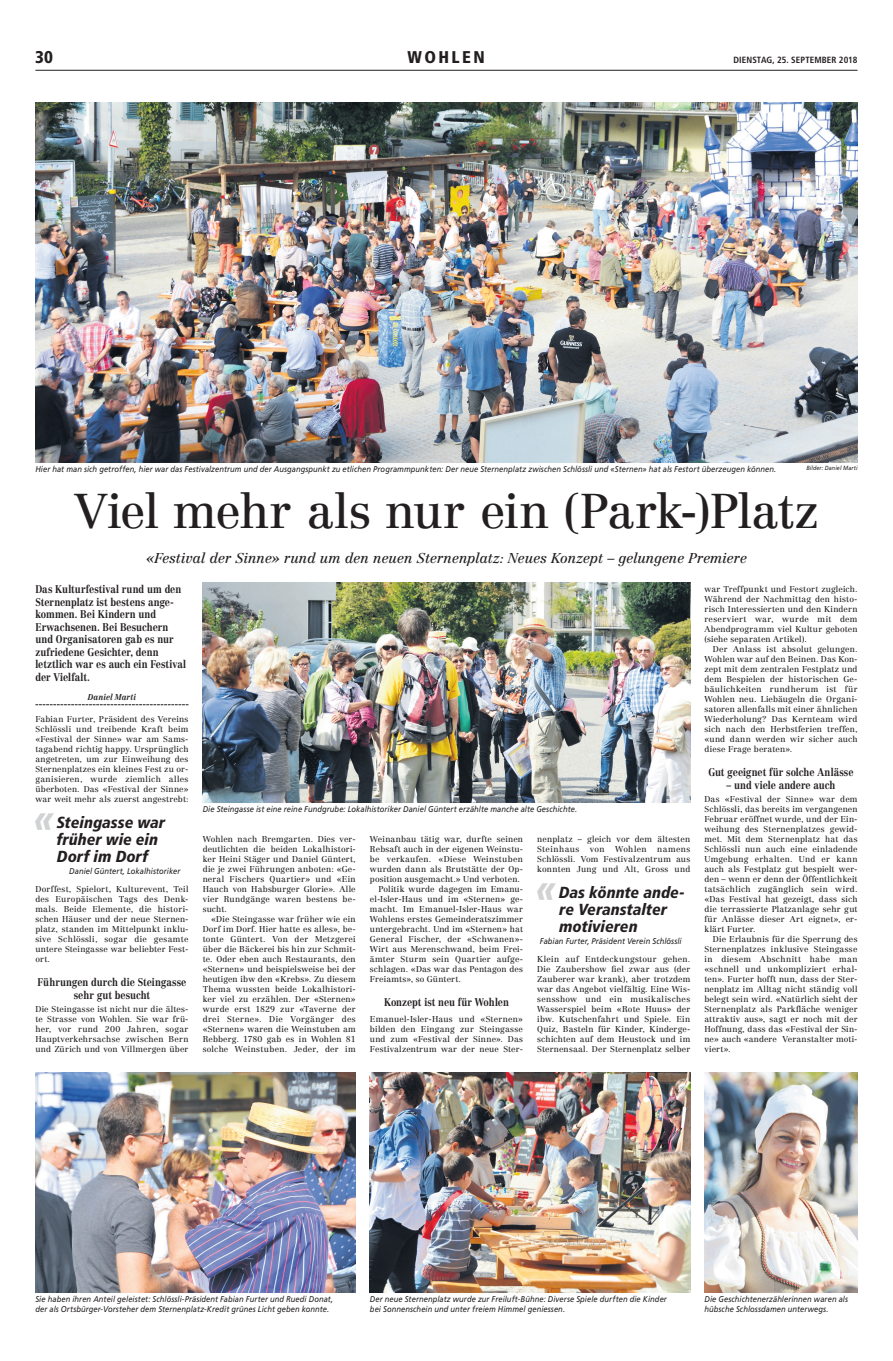
<style>
.page{position:relative;width:893px;height:1361px;background:#fff}
.page>*{position:absolute;margin:0;border:0;box-sizing:border-box;transform-origin:0 0}
.t1{font:48px "Centennial LT Std";letter-spacing:-.025em;color:#231f20}
.t2{font:italic 900 condensed 40px "Frutiger LT Com";color:#d1d2d4}
.t3{font:900 condensed 17px "Frutiger LT Com";letter-spacing:.135em;color:#231f20}
.t4{font:italic 900 condensed 16px/17px "Frutiger LT Com";letter-spacing:.005em;color:#231f20}
.t5{font:italic 14px "Centennial LT Std";letter-spacing:-.01em;color:#231f20}
.t6{font:700 11px/12.5px "Centennial LT Std";letter-spacing:-.005em;color:#231f20;scale:.85 1}
.t7{font:700 condensed 9px "Frutiger LT Com";letter-spacing:.01em;color:#231f20}
.t8{font:8.4px/10px "Centennial LT Std";letter-spacing:.015em;color:#231f20;text-align:justify}
.t9{font:italic 8.4px/10px "Frutiger LT Com";letter-spacing:.01em;color:#231f20;scale:.9 1}
.t10{font:italic 700 8.4px "Centennial LT Std";letter-spacing:.01em;color:#231f20;scale:.9 1}
.t11{font:italic 6px "Frutiger LT Com";letter-spacing:.02em;color:#231f20;scale:.9 1}
</style>
<div class="page">
<hr style="left:35px;top:70px;width:822px;height:1px;background:#231f20">
<svg style="left:35px;top:704px;width:154px;height:1px"></svg>
<img style="left:35px;top:102px;width:822px;height:360px">
<img style="left:203px;top:582px;width:487px;height:220px">
<img style="left:35px;top:1072px;width:321px;height:220px">
<img style="left:370px;top:1072px;width:320px;height:220px">
<img style="left:704px;top:1072px;width:153px;height:220px">
<h3 class="t3" style="left:35px;top:47px;width:19px">30</h3>
<h3 class="t3" style="left:408px;top:47px;width:79px">WOHLEN</h3>
<p class="t7" style="left:733px;top:54px;width:125px">DIENSTAG, 25. SEPTEMBER 2018</p>
<p class="t9" style="left:35px;top:464px;width:825px">Hier hat man sich getroffen, hier war das Festivalzentrum und der Ausgangspunkt zu etlichen Programmpunkten: Der neue Sternenplatz zwischen Schlössli und «Sternen» hat als Festort überzeugen können.</p>
<p class="t11" style="left:806px;top:464px;width:58px">Bilder: Daniel Marti</p>
<h1 class="t1" style="left:74px;top:482px;width:746px">Viel mehr als nur ein (Park-)Platz</h1>
<h3 class="t5" style="left:146px;top:549px;width:602px">«Festival der Sinne» rund um den neuen Sternenplatz: Neues Konzept – gelungene Premiere</h3>
<h3 class="t6" style="left:35px;top:583px;width:179px">Das Kulturfestival rund um den<br>Sternenplatz ist bestens ange&shy;kommen. Bei Kindern und<br>Erwachsenen. Bei Besuchern und Organisatoren gab es nur zufriedene Gesichter, denn letztlich war es auch ein Festival der Vielfalt.</h3>
<p class="t10" style="left:88px;top:692px;width:55px">Daniel Marti</p>
<p class="t8" style="left:35px;top:714px;width:155px">Fabian Furter, Präsident des Vereins Schlössli und treibende Kraft beim «Festival der Sinne» war am Sams&shy;tagabend richtig happy. Ursprünglich angetreten, um zur Einweihung des Sternenplatzes ein kleines Fest zu or&shy;ganisieren, wurde ziemlich alles überboten. Das «Festival der Sinne» war weit mehr als zuerst angestrebt:</p>
<p class="t8" style="left:704px;top:584px;width:155px">war Treffpunkt und Festort zugleich.<br>Während der Nachmittag den histo&shy;risch Interessierten und den Kindern reserviert war, wurde mit dem Abendprogramm viel Kultur geboten (siehe separaten Artikel).</p>
<p class="t8" style="left:704px;top:644px;width:155px;text-indent:9px">Der Anlass ist absolut gelungen.<br>Wohlen war auf den Beinen. Das Kon&shy;zept mit dem zentralen Festplatz und dem Bespielen der historischen Ge&shy;bäulichkeiten rundherum ist für Wohlen neu. Liebäugeln die Organi&shy;satoren allenfalls mit einer ähnlichen Wiederholung? Das Kernteam wird sich nach den Herbstferien treffen, «und dann werden wir sicher auch diese Frage beraten».</p>
<h3 class="t6" style="left:708px;top:766px;width:172px">Gut geeignet für solche Anlässe</h3>
<h3 class="t6" style="left:727px;top:778px;width:130px">– und viele andere auch</h3>
<p class="t8" style="left:704px;top:794px;width:155px">Das «Festival der Sinne» war dem Schlössli, das bereits im vergangenen Februar eröffnet wurde, und der Ein&shy;weihung des Sternenplatzes gewid&shy;met. Mit dem Sternenplatz hat das Schlössli nun auch eine einladende Umgebung erhalten. Und er kann auch als Festplatz gut bespielt wer&shy;den – wenn er denn der Öffentlichkeit tatsächlich zugänglich sein wird. «Das Festival hat gezeigt, dass sich die terrassierte Platzanlage sehr gut für Anlässe dieser Art eignet», er&shy;klärt Furter.</p>
<p class="t8" style="left:704px;top:934px;width:155px;text-indent:9px">Die Erlaubnis für die Sperrung des Sternenplatzes inklusive Steingasse in diesem Abschnitt habe man «schnell und unkompliziert erhal&shy;ten». Furter hofft nun, dass der Ster&shy;nenplatz im Alltag nicht ständig voll belegt sein wird. «Natürlich sieht der Sternenplatz als Parkfläche weniger attraktiv aus», sagt er noch mit der Hoffnung, dass das «Festival der Sin&shy;ne» auch «andere Veranstalter moti&shy;viert».</p>
<p class="t9" style="left:203px;top:804px;width:417px">Die Steingasse ist eine reine Fundgrube: Lokalhistoriker Daniel Güntert erzählte manche alte Geschichte.</p>
<h2 class="t2" style="left:35px;top:794px;width:22px">«</h2>
<h3 class="t4" style="left:57px;top:814px;width:110px">Steingasse war früher wie ein<br>Dorf im Dorf</h3>
<p class="t9" style="left:69px;top:866px;width:125px">Daniel Güntert, Lokalhistoriker</p>
<p class="t8" style="left:370px;top:834px;width:155px">Weinanbau tätig war, durfte seinen</p>
<p class="t8" style="left:370px;top:844px;width:155px">Rebsaft auch in der eigenen Weinstu-</p>
<p class="t8" style="left:370px;top:854px;width:155px">be verkaufen. «Diese Weinstuben</p>
<p class="t8" style="left:370px;top:864px;width:155px">wurden dann als Brutstätte der Op-</p>
<p class="t8" style="left:370px;top:874px;width:152px">position ausgemacht.» Und verboten.</p>
<p class="t8" style="left:378px;top:884px;width:146px">Politik wurde dagegen im Emanu-</p>
<p class="t8" style="left:370px;top:894px;width:155px">el-Isler-Haus und im «Sternen» ge-</p>
<p class="t8" style="left:370px;top:904px;width:155px">macht. Im Emanuel-Isler-Haus war</p>
<p class="t8" style="left:370px;top:914px;width:155px">Wohlens erstes Gemeinderatszimmer</p>
<p class="t8" style="left:370px;top:924px;width:155px">untergebracht. Und im «Sternen» hat</p>
<p class="t8" style="left:370px;top:934px;width:155px">General Fischer, der «Schwanen»-</p>
<p class="t8" style="left:370px;top:944px;width:155px">Wirt aus Merenschwand, beim Frei-</p>
<p class="t8" style="left:370px;top:954px;width:155px">ämter Sturm sein Quartier aufge-</p>
<p class="t8" style="left:370px;top:964px;width:155px">schlagen. «Das war das Pentagon des</p>
<p class="t8" style="left:370px;top:974px;width:93px">Freiamts», so Güntert.</p>
<h3 class="t6" style="left:384px;top:996px;width:148px">Konzept ist neu für Wohlen</h3>
<p class="t8" style="left:370px;top:1014px;width:155px">Emanuel-Isler-Haus und «Sternen» bilden den Eingang zur Steingasse und zum «Festival der Sinne». Das Festivalzentrum war der neue Ster-</p>
<p class="t8" style="left:203px;top:834px;width:155px">Wohlen nach Bremgarten. Dies ver&shy;deutlichten die beiden Lokalhistori&shy;ker Heini Stäger und Daniel Güntert, die je zwei Führungen anboten: «Ge&shy;neral Fischers Quartier» und «Ein Hauch von Habsburger Glorie». Alle vier Rundgänge waren bestens be&shy;sucht.</p>
<p class="t8" style="left:203px;top:914px;width:155px;text-indent:9px">«Die Steingasse war früher wie ein Dorf im Dorf. Hier hatte es alles», be&shy;tonte Güntert. Von der Metzgerei über die Bäckerei bis hin zur Schmit&shy;te. Oder eben auch Restaurants, den «Sternen» und beispielsweise bei der heutigen ibw den «Krebs». Zu diesem Thema wussten beide Lokalhistori&shy;ker viel zu erzählen. Der «Sternen» wurde erst 1829 zur «Taverne der drei Sterne». Die Vorgänger des «Sternen» waren die Weinstuben am Rebberg. 1780 gab es in Wohlen 81 solche Weinstuben. Jeder, der im</p>
<p class="t8" style="left:537px;top:834px;width:155px">nenplatz – gleich vor dem ältesten<br>Steinhaus</p>
<p class="t8" style="left:590px;top:844px;width:16px">von</p>
<p class="t8" style="left:615px;top:844px;width:33px">Wohlen</p>
<p class="t8" style="left:537px;top:844px;width:155px;text-indent:120px">namens Schlössli. Vom Festivalzentrum aus konnten Jung und Alt, Gross und</p>
<h2 class="t2" style="left:536px;top:864px;width:22px">«</h2>
<h3 class="t4" style="left:559px;top:884px;width:127px">Das könnte ande&shy;re Veranstalter motivieren</h3>
<p class="t9" style="left:540px;top:936px;width:159px">Fabian Furter, Präsident Verein Schlössli</p>
<p class="t8" style="left:35px;top:884px;width:155px">Dorffest, Spielort, Kulturevent, Teil des Europäischen Tags des Denk&shy;mals. Beide Elemente, die histori&shy;schen Häuser und der neue Sternen&shy;platz, standen im Mittelpunkt inklu&shy;sive Schlössli, sogar die gesamte untere Steingasse war beliebter Fest&shy;ort.</p>
<h3 class="t6" style="left:38px;top:976px;width:177px;text-align:center">Führungen durch die Steingasse sehr gut besucht</h3>
<p class="t8" style="left:35px;top:1004px;width:155px">Die Steingasse ist nicht nur die ältes&shy;te Strasse von Wohlen. Sie war frü&shy;her, vor rund 200 Jahren, sogar Hauptverkehrsachse zwischen Bern und Zürich und von Villmergen über</p>
<p class="t8" style="left:537px;top:954px;width:155px">Klein auf Entdeckungstour gehen.<br>Die Zaubershow fiel zwar aus (der Zauberer war krank), aber trotzdem war das Angebot vielfältig. Eine Wis&shy;sensshow und ein musikalisches Wasserspiel beim «Rote Huus» der ibw. Kutschenfahrt und Spiele. Ein Quiz, Basteln für Kinder, Kinderge&shy;schichten auf dem Heustock und im Sternensaal. Der Sternenplatz selber</p>
<p class="t9" style="left:370px;top:1294px;width:331px">Der neue Sternenplatz wurde zur Freiluft-Bühne: Diverse Spiele durften die Kinder bei Sonnenschein und unter freiem Himmel geniessen.</p>
<p class="t9" style="left:35px;top:1294px;width:332px">Sie haben ihren Anteil geleistet: Schlössli-Präsident Fabian Furter und Ruedi Donat, der als Ortsbürger-Vorsteher dem Sternenplatz-Kredit grünes Licht geben konnte.</p>
<p class="t9" style="left:704px;top:1294px;width:161px">Die Geschichtenerzählerinnen waren als hübsche Schlossdamen unterwegs.</p>
</div>
